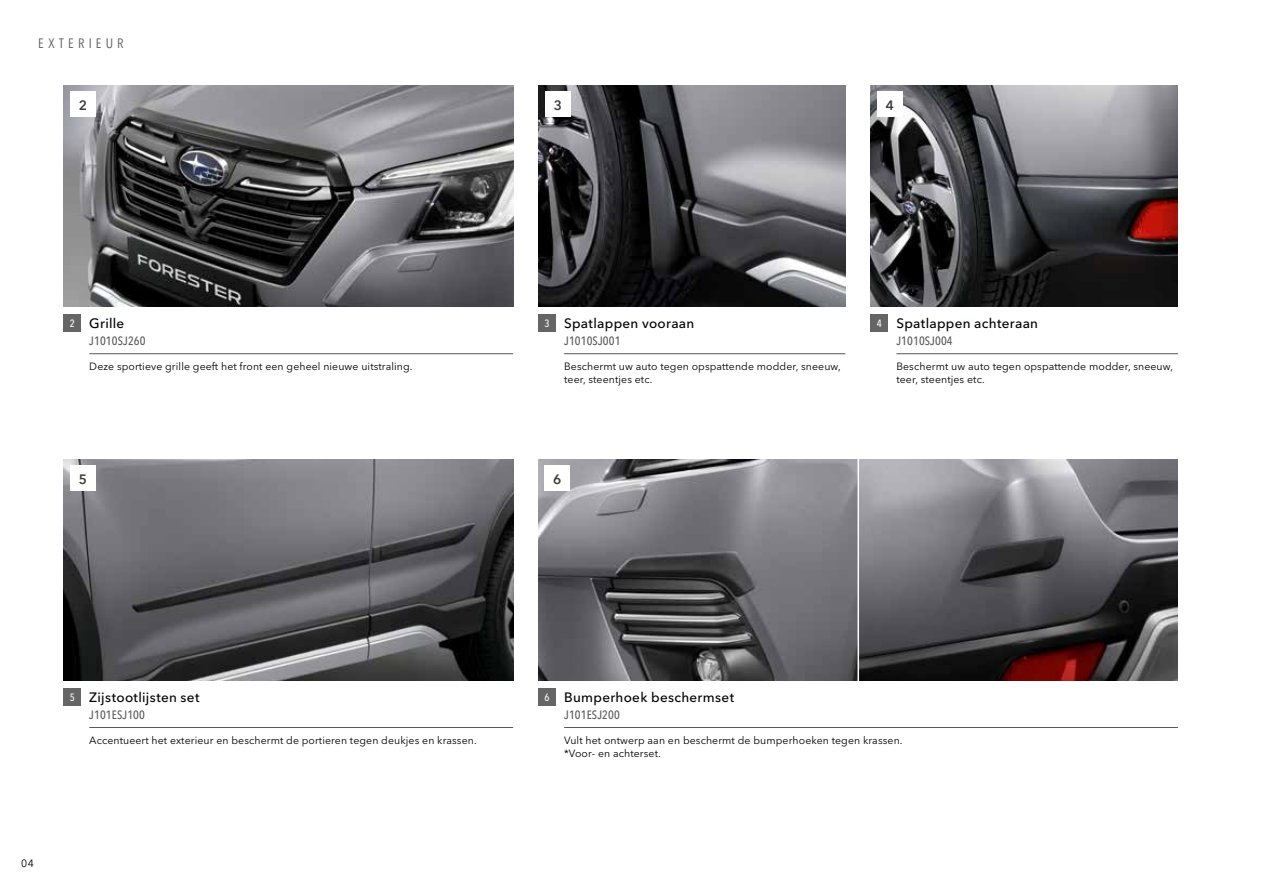
<style>
.page{position:relative;width:1263px;height:893px;background:#fff}
.page>*{position:absolute;margin:0;border:0;box-sizing:border-box;transform-origin:0 0}
.t1{font:500 13.5px "Avenir Next LT Pro";letter-spacing:.02em;color:#000}
.t2{font:condensed 13.5px "Avenir Next LT Pro";letter-spacing:.31em;color:#5a5757}
.t3{font:600 13.5px "Avenir Next LT Pro";color:#3f3b3a}
.t4{font:500 condensed 12px "Avenir Next LT Pro";letter-spacing:.01em;color:#5a5757}
.t5{font:10.5px/12.8px "Avenir Next LT Pro";letter-spacing:.01em;color:#000}
.t6{font:500 condensed 10.5px "Avenir Next LT Pro";color:#fff}
</style>
<div class="page">
<img style="left:64px;top:85px;width:449px;height:221px">
<img style="left:539px;top:85px;width:306px;height:221px">
<img style="left:871px;top:85px;width:307px;height:221px">
<img style="left:64px;top:459px;width:449px;height:221px">
<img style="left:539px;top:459px;width:639px;height:221px">
<hr style="left:89px;top:353px;width:424px;height:1px;background:#5a5757">
<hr style="left:564px;top:353px;width:281px;height:1px;background:#5a5757">
<hr style="left:89px;top:727px;width:424px;height:1px;background:#5a5757">
<hr style="left:564px;top:727px;width:614px;height:1px;background:#5a5757">
<hr style="left:896px;top:353px;width:282px;height:1px;background:#5a5757">
<hr style="left:857px;top:451px;width:2px;height:237px;background:#fff">
<div style="left:64px;top:315px;width:17px;height:17px;background:#666565"></div>
<div style="left:539px;top:315px;width:17px;height:17px;background:#666565"></div>
<div style="left:64px;top:688px;width:17px;height:17px;background:#666565"></div>
<div style="left:539px;top:688px;width:17px;height:17px;background:#666565"></div>
<div style="left:871px;top:315px;width:17px;height:17px;background:#666565"></div>
<div style="left:70px;top:91px;width:26px;height:26px;background:#fff"></div>
<div style="left:545px;top:91px;width:25px;height:26px;background:#fff"></div>
<div style="left:877px;top:91px;width:26px;height:26px;background:#fff"></div>
<div style="left:545px;top:465px;width:25px;height:26px;background:#fff"></div>
<div style="left:70px;top:466px;width:26px;height:25px;background:#fff"></div>
<p class="t2" style="left:38px;top:36px;width:87px">EXTERIEUR</p>
<p class="t3" style="left:79px;top:97px;width:10px">2</p>
<p class="t3" style="left:554px;top:97px;width:10px">3</p>
<p class="t3" style="left:886px;top:97px;width:10px">4</p>
<p class="t1" style="left:89px;top:315px;width:37px">Grille</p>
<p class="t4" style="left:89px;top:334px;width:58px">J1010SJ260</p>
<p class="t5" style="left:89px;top:360px;width:325px">Deze sportieve grille geeft het front een geheel nieuwe uitstraling.</p>
<p class="t6" style="left:70px;top:317px;width:7px">2</p>
<p class="t6" style="left:545px;top:317px;width:7px">3</p>
<p class="t1" style="left:564px;top:315px;width:132px">Spatlappen vooraan</p>
<p class="t4" style="left:564px;top:334px;width:58px">J1010SJ001</p>
<p class="t5" style="left:564px;top:360px;width:278px">Beschermt uw auto tegen opspattende modder, sneeuw, teer, steentjes etc.</p>
<p class="t6" style="left:877px;top:317px;width:7px">4</p>
<p class="t1" style="left:896px;top:315px;width:143px">Spatlappen achteraan</p>
<p class="t4" style="left:896px;top:334px;width:58px">J1010SJ004</p>
<p class="t5" style="left:896px;top:360px;width:278px">Beschermt uw auto tegen opspattende modder, sneeuw, teer, steentjes etc.</p>
<p class="t3" style="left:79px;top:471px;width:10px">5</p>
<p class="t3" style="left:553px;top:471px;width:10px">6</p>
<p class="t1" style="left:89px;top:689px;width:112px">Zijstootlijsten set</p>
<p class="t4" style="left:89px;top:707px;width:57px">J101ESJ100</p>
<p class="t5" style="left:89px;top:734px;width:389px">Accentueert het exterieur en beschermt de portieren tegen deukjes en krassen.</p>
<p class="t6" style="left:70px;top:691px;width:7px">5</p>
<p class="t6" style="left:545px;top:691px;width:7px">6</p>
<p class="t1" style="left:564px;top:689px;width:171px">Bumperhoek beschermset</p>
<p class="t4" style="left:564px;top:707px;width:57px">J101ESJ200</p>
<p class="t5" style="left:564px;top:734px;width:340px">Vult het ontwerp aan en beschermt de bumperhoeken tegen krassen. *Voor- en achterset.</p>
<p class="t5" style="left:21px;top:857px;width:14px">04</p>
</div>
